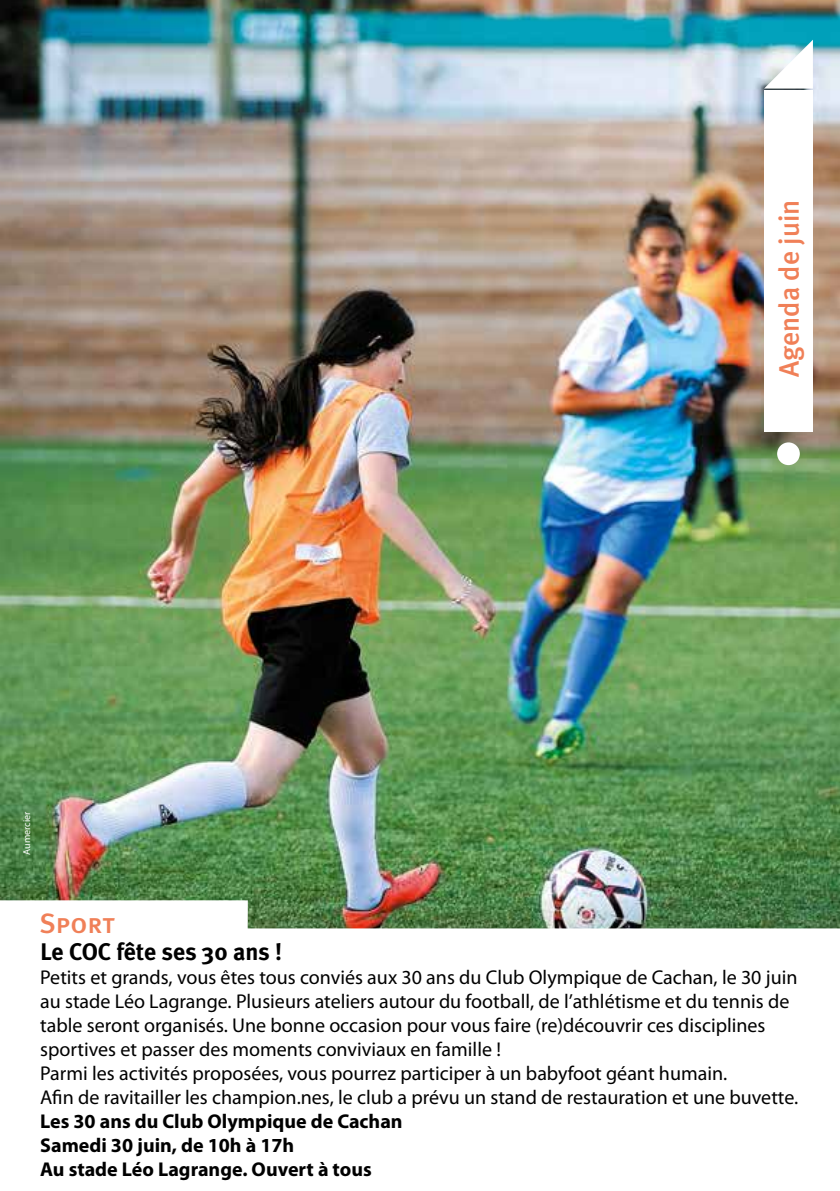
<style>
.page{position:relative;width:840px;height:1191px;background:#fff}
.page>*{position:absolute;margin:0;border:0;box-sizing:border-box;transform-origin:0 0}
.t1{font:500 28px "Meta Plus";color:#f08058}
.t2{font:28px "Meta Plus Medium Caps";color:#f08058}
.t3{font:700 24px "Meta Plus";color:#000}
.t4{font:20px/24px "Myriad Pro";color:#000}
.t5{font:700 20px/24px "Myriad Pro";color:#000}
.t6{font:10px "Myriad Pro";color:#fff}
</style>
<div class="page">
<img style="left:0;top:0;width:839px;height:900px">
<hr style="left:0;top:0;width:1px;height:220px;background:#005992">
<svg style="left:763px;top:40px;width:49px;height:49px"></svg>
<div style="left:763px;top:91px;width:49px;height:341px;background:#fff"></div>
<div style="left:776px;top:442px;width:23px;height:23px;background:#fff;border-radius:50%"></div>
<img style="left:0;top:900px;width:839px;height:29px">
<h1 class="t1" style="left:772px;top:377px;width:179px;rotate:-90deg">Agenda de juin</h1>
<p class="t6" style="left:21px;top:855px;width:45px;rotate:-90deg">Aumercier</p>
<h1 class="t2" style="left:40px;top:907px;width:77px">Sport</h1>
<p class="t3" style="left:40px;top:937px;width:243px">Le COC fête ses 30 ans !</p>
<p class="t4" style="left:40px;top:964px;width:759px">Petits et grands, vous êtes tous conviés aux 30 ans du Club Olympique de Cachan, le 30 juin au stade Léo Lagrange. Plusieurs ateliers autour du football, de l’athlétisme et du tennis de table seront organisés. Une bonne occasion pour vous faire (re)découvrir ces disciplines sportives et passer des moments conviviaux en famille !<br>Parmi les activités proposées, vous pourrez participer à un babyfoot géant humain.<br>Afin de ravitailler les champion.nes, le club a prévu un stand de restauration et une buvette.</p>
<p class="t5" style="left:40px;top:1108px;width:364px">Les 30 ans du Club Olympique de Cachan<br>Samedi 30 juin, de 10h à 17h<br>Au stade Léo Lagrange. Ouvert à tous</p>
</div>
